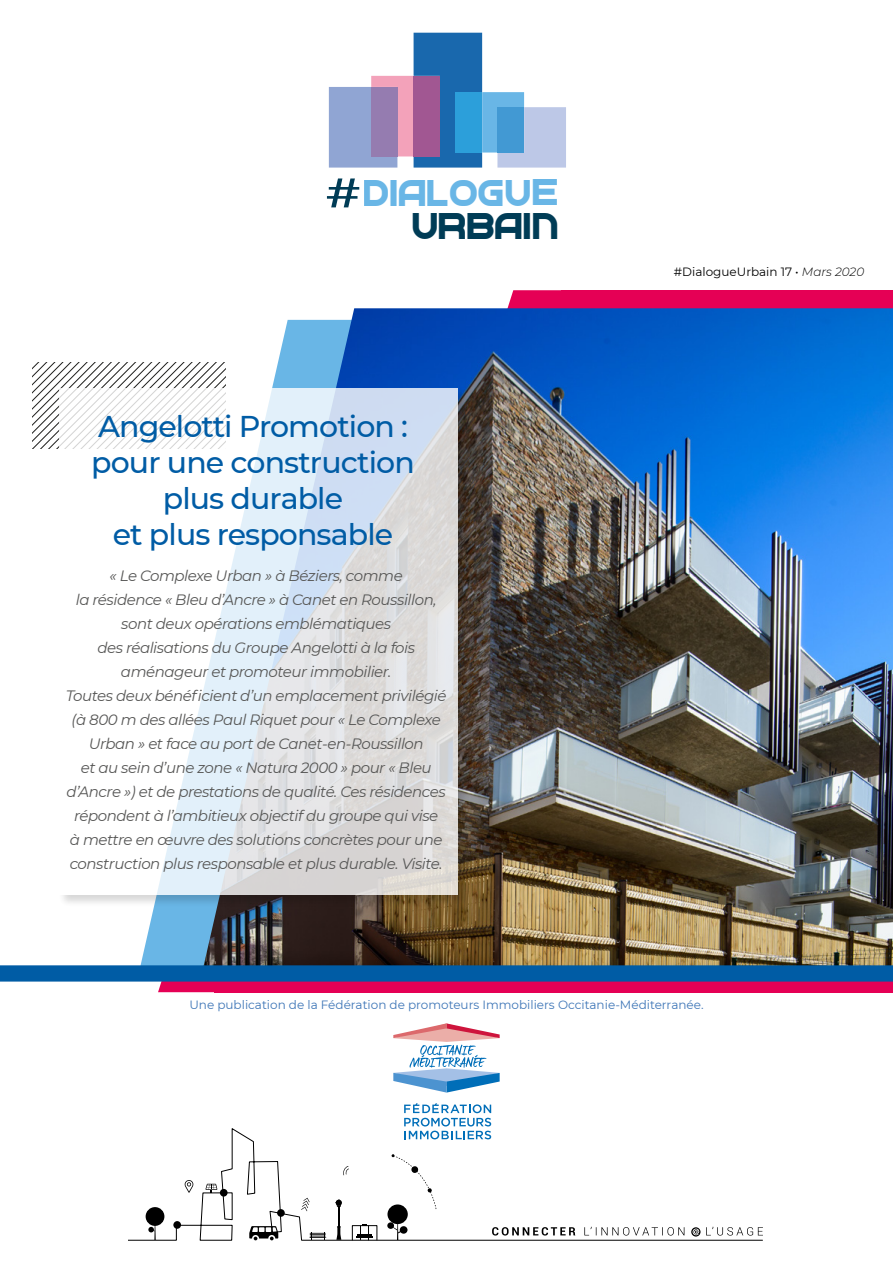
<style>
.page{position:relative;width:893px;height:1263px;background:#fff}
.page>*{position:absolute;margin:0;border:0;box-sizing:border-box;transform-origin:0 0}
.t1{font:38.7px "Neighbor";color:#69b6e6}
.t2{font:38.7px "Neighbor";color:#003c56}
.t3{font:500 30px/36px "Montserrat";letter-spacing:-.03em;color:#005ca5;text-align:center}
.t4{font:italic 15px/24px "Montserrat";letter-spacing:-.03em;color:#575756;text-align:center}
.t5{font:12px "Montserrat";color:#3e76b7}
.t6{font:12px "Montserrat";color:#000}
.s1{font-weight:300;font-style:italic}
</style>
<div class="page">
<svg style="left:507px;top:290px;width:55px;height:18px"></svg>
<div style="left:562px;top:290px;width:331px;height:26px;background:#e50055"></div>
<img style="left:203px;top:308px;width:690px;height:657px">
<svg style="left:33px;top:362px;width:192px;height:86px"></svg>
<div style="left:58px;top:387px;width:412px;height:521px;background:#000;opacity:.2"></div>
<svg style="left:59px;top:388px;width:398px;height:507px"></svg>
<svg style="left:129px;top:1128px;width:634px;height:113px"></svg>
<div style="left:277px;top:1209px;width:8px;height:8px;background:#000;border-radius:50%"></div>
<div style="left:220px;top:1189px;width:8px;height:7px;background:#000;border-radius:50%"></div>
<div style="left:173px;top:1221px;width:8px;height:8px;background:#000;border-radius:50%"></div>
<svg style="left:310px;top:1232px;width:16px;height:8px"></svg>
<hr style="left:338px;top:1207px;width:2px;height:20px;background:#000">
<svg style="left:335px;top:1200px;width:7px;height:7px"></svg>
<svg style="left:336px;top:1226px;width:5px;height:14px"></svg>
<div style="left:146px;top:1207px;width:18px;height:19px;background:#000;border-radius:50%"></div>
<svg style="left:148px;top:1222px;width:8px;height:18px"></svg>
<div style="left:352px;top:1225px;width:25px;height:15px;border:1px solid #000"></div>
<svg style="left:356px;top:1224px;width:16px;height:16px"></svg>
<svg style="left:249px;top:1226px;width:29px;height:14px"></svg>
<svg style="left:387px;top:1204px;width:21px;height:20px"></svg>
<svg style="left:387px;top:1222px;width:7px;height:7px"></svg>
<svg style="left:185px;top:1180px;width:8px;height:13px"></svg>
<svg style="left:342px;top:1166px;width:7px;height:9px"></svg>
<svg style="left:301px;top:1198px;width:9px;height:13px"></svg>
<svg style="left:390px;top:1154px;width:46px;height:86px"></svg>
<svg style="left:205px;top:1184px;width:12px;height:9px"></svg>
<svg style="left:706px;top:1227px;width:57px;height:8px"></svg>
<svg style="left:492px;top:1227px;width:192px;height:8px"></svg>
<svg style="left:691px;top:1227px;width:9px;height:9px"></svg>
<svg style="left:693px;top:1228px;width:6px;height:7px"></svg>
<svg style="left:404px;top:1103px;width:87px;height:36px"></svg>
<svg style="left:393px;top:1023px;width:107px;height:69px"></svg>
<svg style="left:0;top:965px;width:893px;height:27px"></svg>
<svg style="left:329px;top:33px;width:237px;height:135px"></svg>
<div style="left:497px;top:107px;width:27px;height:46px;background:#4299d3"></div>
<svg style="left:327px;top:178px;width:32px;height:29px"></svg>
<h1 class="t1" style="left:363px;top:180px;width:197px">DIALOGUE</h1>
<h1 class="t2" style="left:412px;top:213px;width:148px">URBAIN</h1>
<h2 class="t3" style="left:91px;top:408px;width:325px">Angelotti Promotion : pour une construction plus durable<br>et plus responsable</h2>
<p class="t4" style="left:66px;top:563px;width:382px">« Le Complexe Urban » à Béziers, comme<br>la résidence « Bleu d’Ancre » à Canet en Roussillon, sont deux opérations emblématiques<br>des réalisations du Groupe Angelotti à la fois aménageur et promoteur immobilier.<br>Toutes deux bénéficient d’un emplacement privilégié (à 800 m des allées Paul Riquet pour « Le Complexe Urban » et face au port de Canet-en-Roussillon<br>et au sein d’une zone « Natura 2000 » pour « Bleu d’Ancre ») et de prestations de qualité. Ces résidences répondent à l’ambitieux objectif du groupe qui vise<br>à mettre en œuvre des solutions concrètes pour une construction plus responsable et plus durable. Visite.</p>
<p class="t6" style="left:674px;top:263px;width:192px">#DialogueUrbain 17 • <span class="s1">Mars 2020</span></p>
<p class="t5" style="left:189px;top:996px;width:516px">Une publication de la Fédération de promoteurs Immobiliers Occitanie-Méditerranée.</p>
</div>
